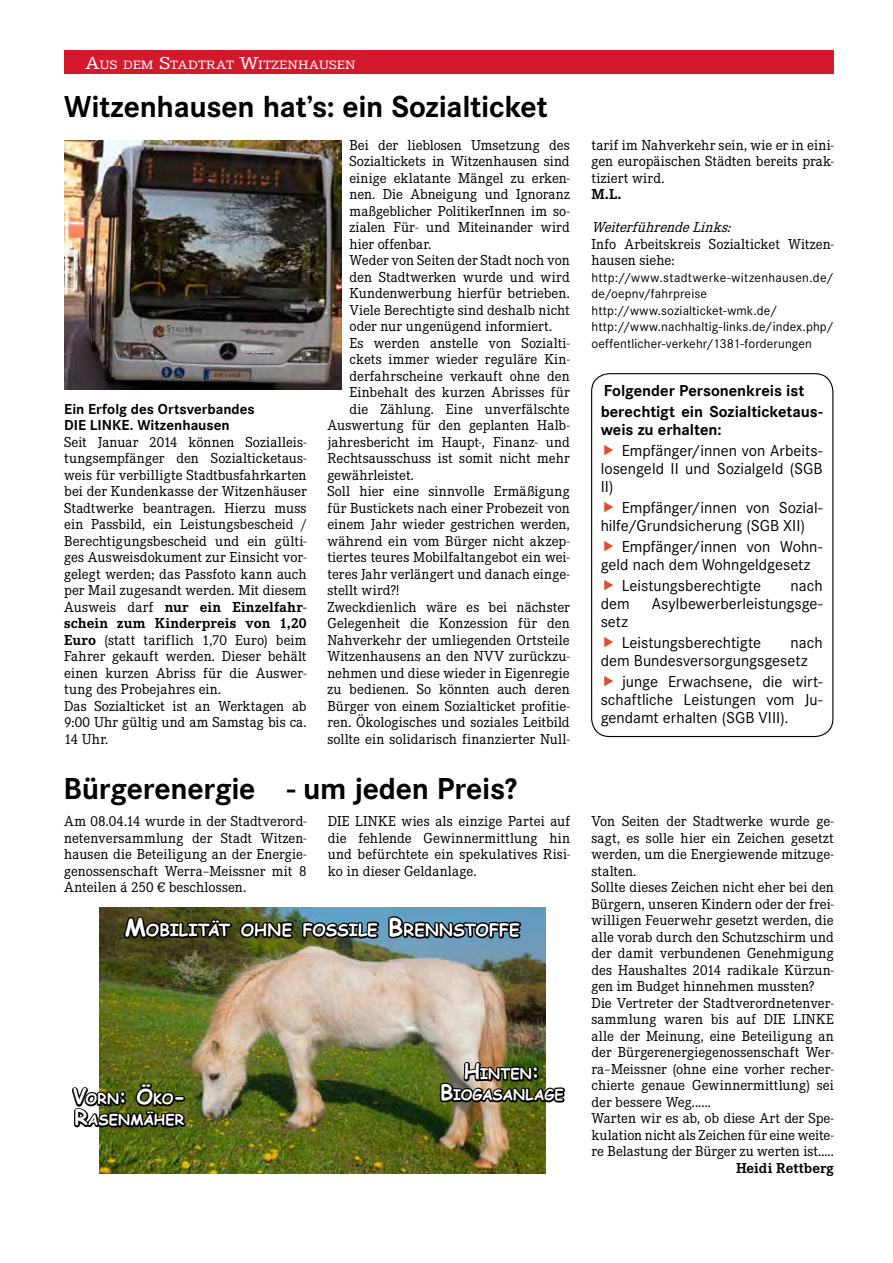
<style>
.page{position:relative;width:893px;height:1263px;background:#fff}
.page>*{position:absolute;margin:0;border:0;box-sizing:border-box;transform-origin:0 0}
.t1{font:700 31.5px "Corporate S";letter-spacing:-.01em;color:#000}
.t2{font:700 16.8px "Comic Sans MS";letter-spacing:.005em;color:#fff}
.t3{font:16.5px/18px "Corporate S";color:#000}
.t4{font:700 16.5px/21px "Corporate S";letter-spacing:-.005em;color:#000}
.t5{font:15px/16.5px "Corporate E";letter-spacing:.005em;color:#000;text-align:justify}
.t6{font:700 15px/16.5px "Corporate S";color:#000}
.t7{font:italic 15px "Corporate E";color:#000}
.t8{font:700 15px "Corporate E";color:#000}
.t9{font:700 14.7px/21px "Comic Sans MS";letter-spacing:.005em;color:#fff}
.t10{font:13.5px/16.5px "Corporate S";letter-spacing:.01em;color:#000}
.t11{font:12.6px "Corporate E";letter-spacing:.01em;color:#fff;scale:1.25 1}
.s1{font-size:18px}
.s2{font-weight:700}
.s3{font-size:24px}
.s4{font-size:21px}
</style>
<div class="page">
<div style="left:64px;top:51px;width:769px;height:23px;background:#d5192c"></div>
<img style="left:99px;top:907px;width:446px;height:267px">
<div style="left:591px;top:373px;width:242px;height:364px;border:1px solid #000;border-radius:18px"></div>
<img style="left:64px;top:140px;width:277px;height:249px">
<img style="left:122px;top:907px;width:259px;height:127px">
<svg style="left:387px;top:914px;width:136px;height:47px;background:#4f6e80"></svg>
<svg style="left:72px;top:1081px;width:116px;height:71px;background:#545e31"></svg>
<img style="left:439px;top:1059px;width:126px;height:115px">
<p class="t11" style="left:85px;top:58px;width:218px"><span class="s1">A</span>US DEM <span class="s1">S</span>TADTRAT <span class="s1">W</span>ITZENHAUSEN</p>
<h1 class="t1" style="left:64px;top:88px;width:485px">Witzenhausen hat’s: ein Sozialticket</h1>
<p class="t6" style="left:64px;top:401px;width:192px">Ein Erfolg des Ortsverbandes<br>DIE LINKE. Witzenhausen</p>
<p class="t5" style="left:64px;top:434px;width:244px;text-align:left">Seit Januar 2014 können Sozialleis&shy;tungsempfänger den Sozialticketaus&shy;weis für verbilligte Stadtbusfahrkarten bei der Kundenkasse der Witzenhäuser Stadtwerke beantragen. Hierzu muss ein Passbild, ein Leistungsbescheid / Berechtigungsbescheid und ein gülti&shy;ges Ausweisdokument zur Einsicht vor&shy;gelegt werden; das Passfoto kann auch per Mail zugesandt werden. Mit diesem Ausweis darf <span class="s2">nur ein Einzelfahr&shy;schein zum Kinderpreis von 1,20<br>Euro</span> (statt tariflich 1,70 Euro) beim Fahrer gekauft werden. Dieser behält einen kurzen Abriss für die Auswer&shy;tung des Probejahres ein.<br>Das Sozialticket ist an Werktagen ab 9:00 Uhr gültig und am Samstag bis ca.<br>14 Uhr.</p>
<p class="t5" style="left:350px;top:137px;width:222px">Bei der lieblosen Umsetzung des</p>
<p class="t5" style="left:350px;top:153px;width:222px">Sozialtickets in Witzenhausen sind</p>
<p class="t5" style="left:350px;top:170px;width:222px">einige eklatante Mängel zu erken-</p>
<p class="t5" style="left:350px;top:186px;width:222px">nen. Die Abneigung und Ignoranz</p>
<p class="t5" style="left:350px;top:203px;width:222px">maßgeblicher PolitikerInnen im so-</p>
<p class="t5" style="left:350px;top:219px;width:222px">zialen Für- und Miteinander wird</p>
<p class="t5" style="left:350px;top:236px;width:83px">hier offenbar.</p>
<p class="t5" style="left:350px;top:252px;width:222px">Weder von Seiten der Stadt noch von</p>
<p class="t5" style="left:350px;top:269px;width:222px">den Stadtwerken wurde und wird</p>
<p class="t5" style="left:350px;top:285px;width:222px">Kundenwerbung hierfür betrieben.</p>
<p class="t5" style="left:350px;top:302px;width:222px">Viele Berechtigte sind deshalb nicht</p>
<p class="t5" style="left:350px;top:318px;width:204px">oder nur ungenügend informiert.</p>
<p class="t5" style="left:350px;top:335px;width:222px">Es werden anstelle von Sozialti-</p>
<p class="t5" style="left:350px;top:351px;width:222px">ckets immer wieder reguläre Kin-</p>
<p class="t5" style="left:350px;top:368px;width:222px">derfahrscheine verkauft ohne den</p>
<p class="t5" style="left:350px;top:384px;width:222px">Einbehalt des kurzen Abrisses für</p>
<p class="t5" style="left:350px;top:401px;width:222px">die Zählung. Eine unverfälschte</p>
<p class="t5" style="left:327px;top:417px;width:244px">Auswertung für den geplanten Halb-</p>
<p class="t5" style="left:327px;top:434px;width:244px">jahresbericht im Haupt-, Finanz- und</p>
<p class="t5" style="left:327px;top:450px;width:244px">Rechtsausschuss ist somit nicht mehr</p>
<p class="t5" style="left:327px;top:467px;width:88px">gewährleistet.</p>
<p class="t5" style="left:327px;top:483px;width:244px">Soll hier eine sinnvolle Ermäßigung</p>
<p class="t5" style="left:327px;top:500px;width:244px">für Bustickets nach einer Probezeit von</p>
<p class="t5" style="left:327px;top:516px;width:244px">einem Jahr wieder gestrichen werden,</p>
<p class="t5" style="left:327px;top:533px;width:244px">während ein vom Bürger nicht akzep-</p>
<p class="t5" style="left:327px;top:549px;width:244px">tiertes teures Mobilfaltangebot ein wei-</p>
<p class="t5" style="left:327px;top:566px;width:244px">teres Jahr verlängert und danach einge-</p>
<p class="t5" style="left:327px;top:582px;width:73px">stellt wird?!</p>
<p class="t5" style="left:327px;top:599px;width:244px">Zweckdienlich wäre es bei nächster</p>
<p class="t5" style="left:327px;top:615px;width:244px">Gelegenheit die Konzession für den</p>
<p class="t5" style="left:327px;top:632px;width:244px">Nahverkehr der umliegenden Ortsteile</p>
<p class="t5" style="left:327px;top:648px;width:244px">Witzenhausens an den NVV zurückzu-</p>
<p class="t5" style="left:327px;top:665px;width:244px">nehmen und diese wieder in Eigenregie</p>
<p class="t5" style="left:327px;top:681px;width:244px">zu bedienen. So könnten auch deren</p>
<p class="t5" style="left:327px;top:698px;width:244px">Bürger von einem Sozialticket profitie-</p>
<p class="t5" style="left:327px;top:714px;width:244px">ren. Ökologisches und soziales Leitbild</p>
<p class="t5" style="left:327px;top:731px;width:244px">sollte ein solidarisch finanzierter Null-</p>
<h1 class="t1" style="left:63px;top:771px;width:455px">Bürgerenergie - um jeden Preis?</h1>
<p class="t5" style="left:328px;top:813px;width:244px">DIE LINKE wies als einzige Partei auf die fehlende Gewinnermittlung hin und befürchtete ein spekulatives Risi&shy;ko in dieser Geldanlage.</p>
<p class="t5" style="left:64px;top:813px;width:244px">Am 08.04.14 wurde in der Stadtverord&shy;netenversammlung der Stadt Witzen&shy;hausen die Beteiligung an der Energie&shy;genossenschaft Werra–Meissner mit 8<br>Anteilen á 250 € beschlossen.</p>
<p class="t2" style="left:125px;top:918px;width:397px"><span class="s3">M</span>OBILITÄT OHNE FOSSILE <span class="s3">B</span>RENNSTOFFE</p>
<p class="t9" style="left:73px;top:1088px;width:115px"><span class="s4">V</span>ORN<span class="s4">: Ö</span>KO<span class="s4">-<br>R</span>ASENMÄHER</p>
<p class="t9" style="left:440px;top:1063px;width:125px;text-align:center"><span class="s4">H</span>INTEN<span class="s4">:<br>B</span>IOGASANLAGE</p>
<p class="t5" style="left:591px;top:137px;width:244px">tarif im Nahverkehr sein, wie er in eini&shy;gen europäischen Städten bereits prak&shy;tiziert wird.</p>
<p class="t8" style="left:591px;top:186px;width:31px">M.L.</p>
<p class="t7" style="left:591px;top:219px;width:145px">WeiterführendeLinks:</p>
<p class="t5" style="left:591px;top:236px;width:244px">Info Arbeitskreis Sozialticket Witzen&shy;hausen siehe:</p>
<p class="t10" style="left:591px;top:269px;width:244px">http://www.stadtwerke-witzenhausen.de/ de/oepnv/fahrpreise http://www.sozialticket-wmk.de/ http://www.nachhaltig-links.de/index.php/ oeffentlicher-verkehr/1381-forderungen</p>
<p class="t4" style="left:601px;top:381px;width:224px">Folgender Personenkreis ist berechtigt ein Sozialticketaus-</p>
<p class="t4" style="left:601px;top:420px;width:122px">weis zu erhalten:</p>
<p class="t3" style="left:601px;top:442px;width:224px;text-align:justify;text-indent:21px">Empfänger/innen von Arbeits&shy;losengeld II und Sozialgeld (SGB II)</p>
<p class="t3" style="left:601px;top:499px;width:224px;text-indent:21px">Empfänger/innen von Sozial&shy;hilfe/Grundsicherung (SGB XII)</p>
<p class="t3" style="left:601px;top:538px;width:224px;text-indent:21px">Empfänger/innen von Wohn&shy;geld nach dem Wohngeldgesetz</p>
<p class="t3" style="left:622px;top:577px;width:141px">Leistungsberechtigte</p>
<p class="t3" style="left:791px;top:577px;width:34px">nach</p>
<p class="t3" style="left:601px;top:595px;width:31px">dem</p>
<p class="t3" style="left:652px;top:595px;width:172px">Asylbewerberleistungsge-</p>
<p class="t3" style="left:622px;top:611px;width:141px;line-height:21px;text-indent:-21px">setz<br>Leistungsberechtigte</p>
<p class="t3" style="left:601px;top:634px;width:223px;text-indent:190px">nach dem Bundesversorgungsgesetz</p>
<p class="t3" style="left:601px;top:673px;width:224px;text-align:justify;text-indent:21px">junge Erwachsene, die wirt&shy;schaftliche Leistungen vom Ju&shy;gendamt erhalten (SGB VIII).</p>
<p class="t5" style="left:591px;top:813px;width:244px;text-align:left">Von Seiten der Stadtwerke wurde ge&shy;sagt, es solle hier ein Zeichen gesetzt werden, um die Energiewende mitzuge&shy;stalten.<br>Sollte dieses Zeichen nicht eher bei den Bürgern, unseren Kindern oder der frei&shy;willigen Feuerwehr gesetzt werden, die alle vorab durch den Schutzschirm und der damit verbundenen Genehmigung des Haushaltes 2014 radikale Kürzun&shy;gen im Budget hinnehmen mussten?<br>Die Vertreter der Stadtverordnetenver&shy;sammlung waren bis auf DIE LINKE alle der Meinung, eine Beteiligung an der Bürgerenergiegenossenschaft Wer&shy;ra–Meissner (ohne eine vorher recher&shy;chierte genaue Gewinnermittlung) sei der bessere Weg......<br>Warten wir es ab, ob diese Art der Spe&shy;kulation nicht als Zeichen für eine weite&shy;re Belastung der Bürger zu werten ist.....</p>
<p class="t8" style="left:736px;top:1159px;width:99px">Heidi Rettberg</p>
</div>
